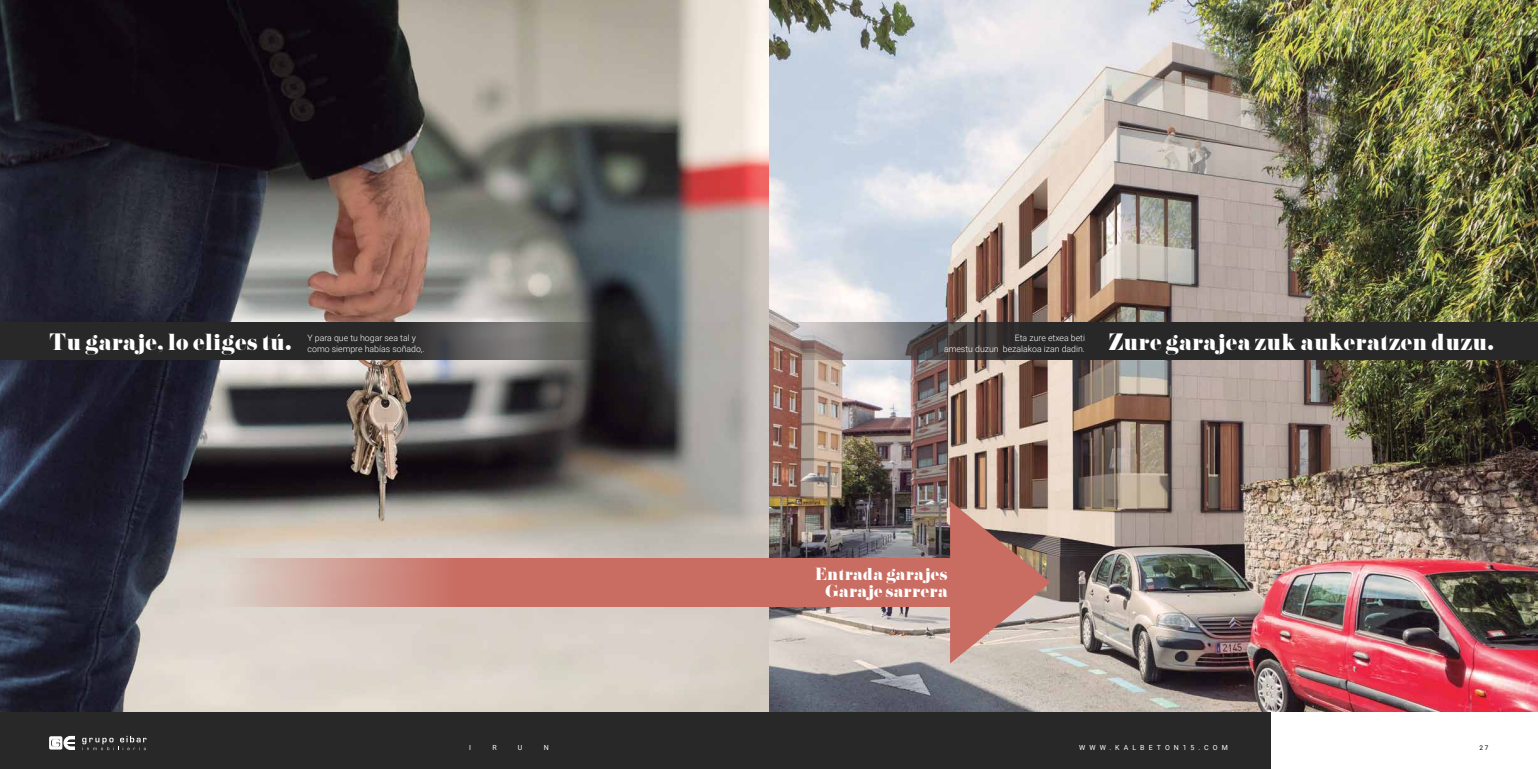
<style>
.page{position:relative;width:1538px;height:769px;background:#fff}
.page>*{position:absolute;margin:0;border:0;box-sizing:border-box;transform-origin:0 0}
.t1{font:21.18px "Pistilli";color:#fff}
.t2{font:15.75px/17.3px "Pistilli";color:#fff;text-align:right}
.t3{font:300 8.75px/10.5px "Roboto";color:#fff}
.t4{font:7px "Roboto";letter-spacing:.575em;color:#fff}
.t5{font:6.48px "Roboto";color:#000}
</style>
<div class="page">
<img style="left:0;top:0;width:769px;height:712px">
<img style="left:769px;top:0;width:769px;height:712px">
<div style="left:0;top:712px;width:1270px;height:57px;background:#292829"></div>
<svg style="left:82px;top:736px;width:65px;height:14px"></svg>
<svg style="left:50px;top:736px;width:25px;height:14px"></svg>
<svg style="left:0;top:322px;width:670px;height:38px;background:#373737"></svg>
<svg style="left:138px;top:558px;width:812px;height:49px;background:#c88178"></svg>
<svg style="left:670px;top:322px;width:868px;height:38px;background:#4e4b4b"></svg>
<svg style="left:950px;top:501px;width:100px;height:162px;background:#c08a7f"></svg>
<h1 class="t1" style="left:50px;top:328px;width:244px">Tu garaje, lo eliges tú.</h1>
<p class="t3" style="left:308px;top:333px;width:119px">Y para que tu hogar sea tal y como siempre habías soñado,.</p>
<h1 class="t1" style="left:1109px;top:328px;width:387px">Zure garajea zuk aukeratzen duzu.</h1>
<p class="t3" style="left:944px;top:333px;width:142px;text-align:right">Eta zure etxea beti<br>amestu duzun bezalakoa izan dadin.</p>
<h2 class="t2" style="left:815px;top:565px;width:134px">Entrada garajes<br>Garaje sarrera</h2>
<p class="t4" style="left:469px;top:743px;width:21px">IRUN</p>
<p class="t4" style="left:1079px;top:743px;width:45px">WWW.KALBETO</p>
<p class="t4" style="left:1174px;top:743px;width:39px">N15.COM</p>
<p class="t5" style="left:1479px;top:743px;width:11px">2 7</p>
</div>
